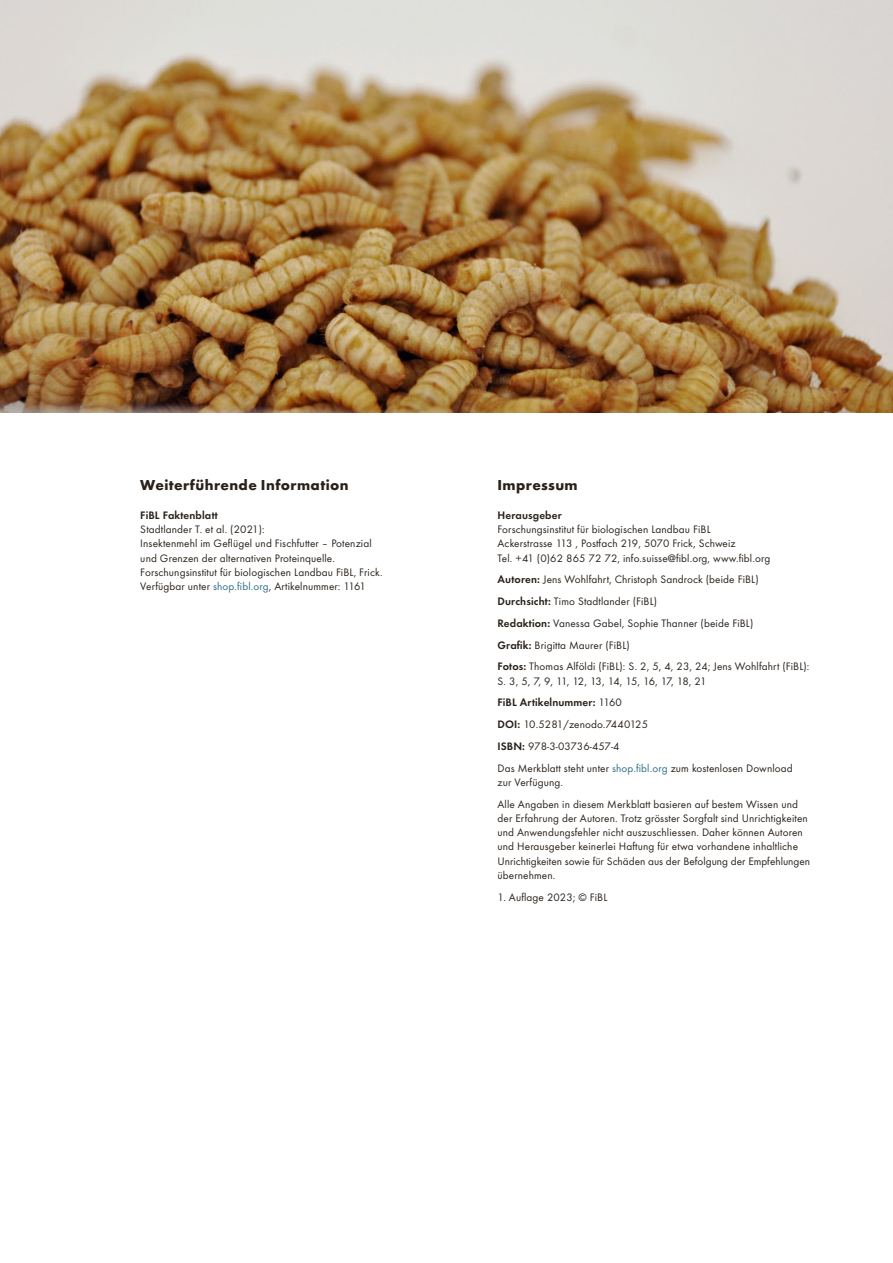
<style>
.page{position:relative;width:893px;height:1263px;background:#fff}
.page>*{position:absolute;margin:0;border:0;box-sizing:border-box;transform-origin:0 0}
.t1{font:700 15px "Function Pro";letter-spacing:.025em;color:#29211a}
.t2{font:11.25px/14.2px "Function Pro";letter-spacing:.01em;color:#29211a}
.t3{font:600 11.25px "Function Pro";letter-spacing:.01em;color:#29211a}
.s1{color:#2f6c86}
.s2{font-weight:600}
</style>
<div class="page">
<img style="left:0;top:0;width:893px;height:413px">
<h1 class="t1" style="left:140px;top:475px;width:210px">Weiterführende Information</h1>
<p class="t3" style="left:140px;top:508px;width:79px">FiBL Faktenblatt</p>
<p class="t2" style="left:140px;top:522px;width:244px">Stadtlander T. et al. (2021):<br>Insektenmehl im Geflügel und Fischfutter – Potenzial und Grenzen der alternativen Proteinquelle.<br>Forschungsinstitut für biologischen Landbau FiBL, Frick.<br>Verfügbar unter <span class="s1">shop.fibl.org</span>, Artikelnummer: 1161</p>
<h1 class="t1" style="left:497px;top:475px;width:82px">Impressum</h1>
<p class="t3" style="left:497px;top:508px;width:66px">Herausgeber</p>
<p class="t2" style="left:497px;top:522px;width:274px">Forschungsinstitut für biologischen Landbau FiBL<br>Ackerstrasse 113 , Postfach 219, 5070 Frick, Schweiz<br>Tel. +41 (0)62 865 72 72, info.suisse@fibl.org, www.fibl.org</p>
<p class="t2" style="left:497px;top:569px;width:313px;line-height:21.8px"><span class="s2">Autoren:</span> Jens Wohlfahrt, Christoph Sandrock (beide FiBL)<br><span class="s2">Durchsicht:</span> Timo Stadtlander (FiBL)<br><span class="s2">Redaktion:</span> Vanessa Gabel, Sophie Thanner (beide FiBL)<br><span class="s2">Grafik:</span> Brigitta Maurer (FiBL)<br><span class="s2">Fotos:</span> Thomas Alföldi (FiBL): S. 2, 5, 4, 23, 24; Jens Wohlfahrt (FiBL):</p>
<p class="t2" style="left:497px;top:670px;width:297px;line-height:21.8px">S. 3, 5, 7, 9, 11, 12, 13, 14, 15, 16, 17, 18, 21<br><span class="s2">FiBL Artikelnummer:</span> 1160<br><span class="s2">DOI:</span> 10.5281/zenodo.7440125<br><span class="s2">ISBN:</span> 978-3-03736-457-4<br>Das Merkblatt steht unter <span class="s1">shop.fibl.org</span> zum kostenlosen Download</p>
<p class="t2" style="left:497px;top:771px;width:302px;line-height:21.8px">zur Verfügung.<br>Alle Angaben in diesem Merkblatt basieren auf bestem Wissen und</p>
<p class="t2" style="left:497px;top:811px;width:314px">der Erfahrung der Autoren. Trotz grösster Sorgfalt sind Unrichtigkeiten und Anwendungsfehler nicht auszuschliessen. Daher können Autoren und Herausgeber keinerlei Haftung für etwa vorhandene inhaltliche Unrichtigkeiten sowie für Schäden aus der Befolgung der Empfehlungen übernehmen.</p>
<p class="t2" style="left:497px;top:890px;width:111px">1. Auflage 2023; © FiBL</p>
</div>
